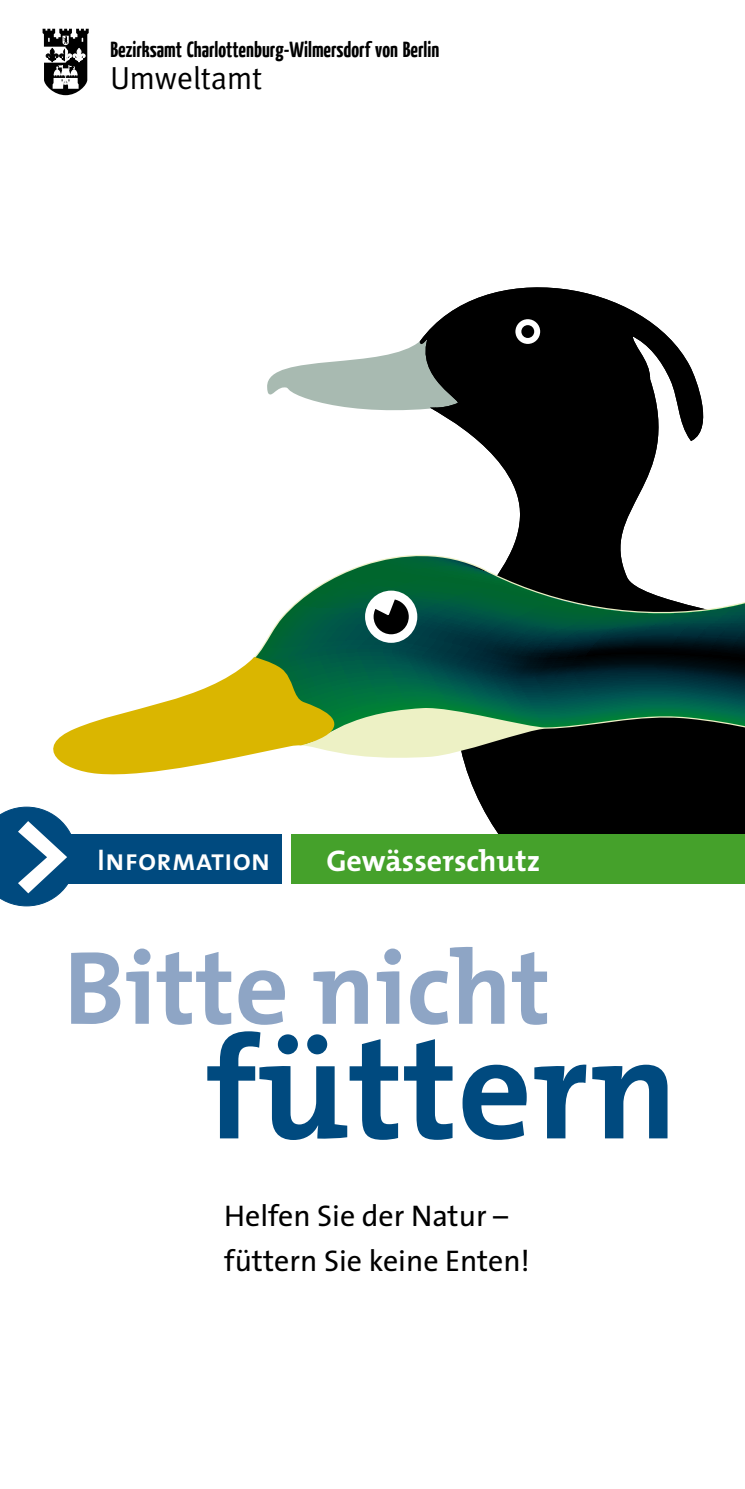
<style>
.page{position:relative;width:745px;height:1489px;background:#fff}
.page>*{position:absolute;margin:0;border:0;box-sizing:border-box;transform-origin:0 0}
.t1{font:700 145px "The Mix";color:#004a7f}
.t2{font:700 105px "The Mix";color:#8ea5c5}
.t3{font:31.75px "Meta";color:#000}
.t4{font:30px/45px "The Sans";color:#000}
.t5{font:700 30px "The Mix";color:#fff}
.t6{font:30px "The Sans Semi Bold Caps";color:#fff}
.t7{font:700 21.75px "Yanone Kaffeesatz";color:#000}
</style>
<div class="page">
<svg style="left:267px;top:345px;width:147px;height:66px"></svg>
<svg style="left:414px;top:287px;width:290px;height:157px"></svg>
<svg style="left:513px;top:318px;width:28px;height:27px"></svg>
<div style="left:512px;top:316px;width:30px;height:30px;border:3px solid #000;border-radius:50%"></div>
<div style="left:522px;top:326px;width:10px;height:11px;background:#000;border-radius:50%"></div>
<div style="left:521px;top:325px;width:13px;height:13px;border:2px solid #000;border-radius:50%"></div>
<svg style="left:254px;top:447px;width:490px;height:407px"></svg>
<div style="left:366px;top:592px;width:50px;height:49px;background:#fff;border-radius:50%"></div>
<div style="left:365px;top:590px;width:52px;height:52px;border:2px solid #fff;border-radius:50%"></div>
<svg style="left:372px;top:598px;width:38px;height:37px"></svg>
<svg style="left:53px;top:657px;width:321px;height:120px"></svg>
<div style="left:5px;top:834px;width:276px;height:49px;background:#004a7f"></div>
<div style="left:291px;top:834px;width:453px;height:49px;background:#45a12b"></div>
<svg style="left:0;top:806px;width:76px;height:100px"></svg>
<svg style="left:43px;top:29px;width:46px;height:66px"></svg>
<p class="t7" style="left:110px;top:35px;width:330px">Bezirksamt Charlottenburg-Wilmersdorf von Berlin</p>
<h3 class="t3" style="left:110px;top:59px;width:153px">Umweltamt</h3>
<h3 class="t6" style="left:97px;top:834px;width:175px">Information</h3>
<h3 class="t5" style="left:326px;top:835px;width:215px">Gewässerschutz</h3>
<h2 class="t2" style="left:64px;top:900px;width:488px">Bitte nicht</h2>
<h1 class="t1" style="left:206px;top:967px;width:472px">füttern</h1>
<h3 class="t4" style="left:224px;top:1192px;width:307px">Helfen Sie der Natur – füttern Sie keine Enten!</h3>
</div>
